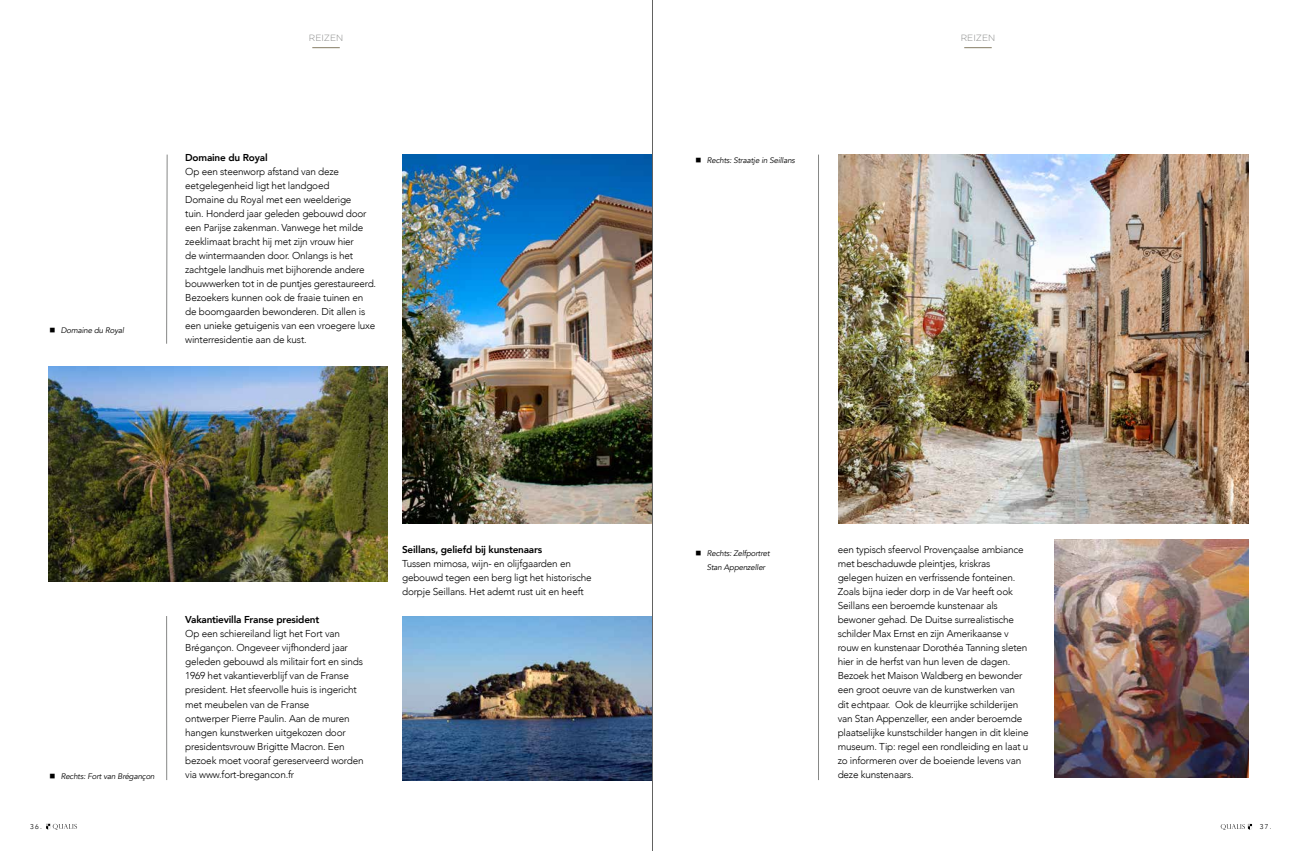
<style>
.page{position:relative;width:1304px;height:851px;background:#fff}
.page>*{position:absolute;margin:0;border:0;box-sizing:border-box;transform-origin:0 0}
.t1{font:300 10px/14px "Avenir";letter-spacing:-.02em;color:#000}
.t2{font:800 10px "Avenir";letter-spacing:-.02em;color:#000}
.t3{font:300 9px "Gotham";color:#868786}
.t4{font:italic 8px/14px "Avenir";letter-spacing:-.02em;color:#000}
.t5{font:300 7px "Avenir";color:#000}
</style>
<div class="page">
<svg style="left:964px;top:47px;width:28px;height:1px"></svg>
<svg style="left:312px;top:47px;width:28px;height:1px"></svg>
<hr style="left:818px;top:154px;width:1px;height:626px;background:#868786">
<svg style="left:166px;top:154px;width:1px;height:190px"></svg>
<hr style="left:166px;top:616px;width:1px;height:164px;background:#868786">
<img style="left:402px;top:154px;width:250px;height:369px">
<img style="left:1054px;top:539px;width:194px;height:238px">
<img style="left:839px;top:154px;width:409px;height:369px">
<img style="left:48px;top:366px;width:339px;height:215px">
<img style="left:402px;top:616px;width:250px;height:164px">
<hr style="left:652px;top:0;width:1px;height:850px;background:#626261">
<svg style="left:46px;top:823px;width:31px;height:6px"></svg>
<svg style="left:1221px;top:823px;width:31px;height:6px"></svg>
<p class="t4" style="left:49px;top:323px;width:76px">■ Domaine du Royal</p>
<p class="t3" style="left:309px;top:32px;width:36px">REIZEN</p>
<p class="t3" style="left:961px;top:32px;width:36px">REIZEN</p>
<p class="t2" style="left:185px;top:150px;width:84px">Domaine du Royal</p>
<p class="t1" style="left:185px;top:165px;width:192px">Op een steenworp afstand van deze eetgelegenheid ligt het landgoed<br>Domaine du Royal met een weelderige<br>tuin. Honderd jaar geleden gebouwd door een Parijse zakenman. Vanwege het milde zeeklimaat bracht hij met zijn vrouw hier<br>de wintermaanden door. Onlangs is het zachtgele landhuis met bijhorende andere bouwwerken tot in de puntjes gerestaureerd.<br>Bezoekers kunnen ook de fraaie tuinen en de boomgaarden bewonderen. Dit allen is een unieke getuigenis van een vroegere luxe winterresidentie aan de kust.</p>
<p class="t4" style="left:695px;top:153px;width:101px">■ Rechts: Straatje in Seillans</p>
<p class="t4" style="left:49px;top:768px;width:107px">■ Rechts: Fort van Brégançon</p>
<p class="t2" style="left:185px;top:612px;width:136px">Vakantievilla Franse president</p>
<p class="t1" style="left:185px;top:627px;width:180px">Op een schiereiland ligt het Fort van Brégançon. Ongeveer vijfhonderd jaar geleden gebouwd als militair fort en sinds 1969 het vakantieverblijf van de Franse president. Het sfeervolle huis is ingericht met meubelen van de Franse<br>ontwerper Pierre Paulin. Aan de muren hangen kunstwerken uitgekozen door presidentsvrouw Brigitte Macron. Een bezoek moet vooraf gereserveerd worden via www.fort-bregancon.fr</p>
<p class="t2" style="left:402px;top:542px;width:142px">Seillans, geliefd bij kunstenaars</p>
<p class="t1" style="left:402px;top:557px;width:191px">Tussen mimosa, wijn- en olijfgaarden en gebouwd tegen een berg ligt het historische dorpje Seillans. Het ademt rust uit en heeft</p>
<p class="t4" style="left:707px;top:546px;width:64px;text-indent:-11px">■ Rechts: Zelfportret<br>Stan Appenzeller</p>
<p class="t1" style="left:838px;top:543px;width:193px">een typisch sfeervol Provençaalse ambiance met beschaduwde pleintjes, kriskras gelegen huizen en verfrissende fonteinen.<br>Zoals bijna ieder dorp in de Var heeft ook Seillans een beroemde kunstenaar als bewoner gehad. De Duitse surrealistische schilder Max Ernst en zijn Amerikaanse v rouw en kunstenaar Dorothéa Tanning sleten hier in de herfst van hun leven de dagen.<br>Bezoek het Maison Waldberg en bewonder een groot oeuvre van de kunstwerken van dit echtpaar. Ook de kleurrijke schilderijen van Stan Appenzeller, een ander beroemde plaatselijke kunstschilder hangen in dit kleine museum. Tip: regel een rondleiding en laat u zo informeren over de boeiende levens van deze kunstenaars.</p>
<p class="t5" style="left:30px;top:822px;width:13px">36.</p>
<p class="t5" style="left:1260px;top:822px;width:13px">37.</p>
</div>
